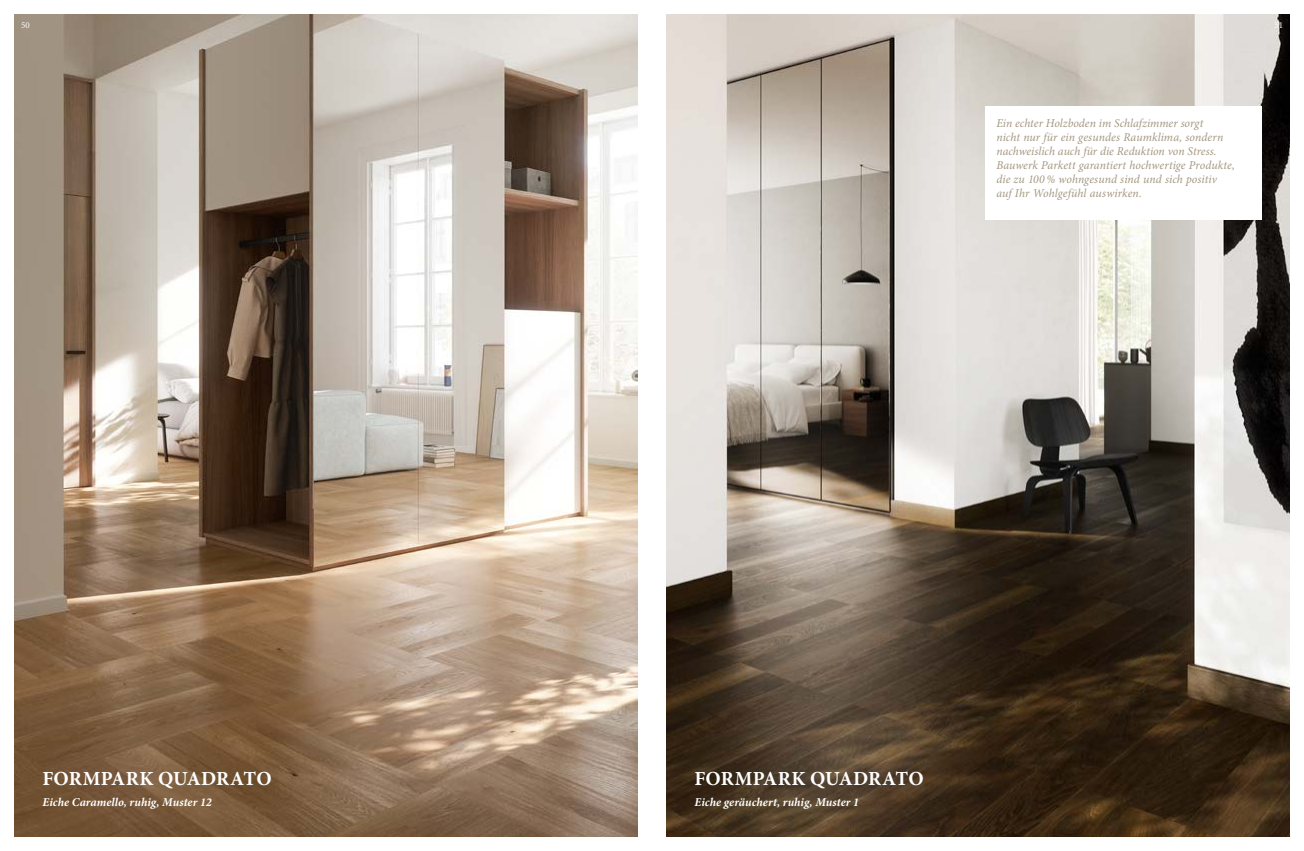
<style>
.page{position:relative;width:1304px;height:851px;background:#fff}
.page>*{position:absolute;margin:0;border:0;box-sizing:border-box;transform-origin:0 0}
.t1{font:700 20px "Minion Pro";color:#fff}
.t2{font:italic 12px/14px "Minion Pro";letter-spacing:.005em;color:#a49781}
.t3{font:italic 700 12px "Minion Pro";color:#fff}
.t4{font:9px "Minion Pro";color:#fff}
</style>
<div class="page">
<img style="left:14px;top:14px;width:624px;height:822px">
<img style="left:666px;top:14px;width:624px;height:822px">
<div style="left:985px;top:106px;width:276px;height:113px;background:#fff"></div>
<p class="t4" style="left:21px;top:19px;width:10px">50</p>
<p class="t4" style="left:1274px;top:19px;width:10px">51</p>
<h1 class="t1" style="left:43px;top:764px;width:231px">FORMPARK QUADRATO</h1>
<p class="t3" style="left:43px;top:793px;width:171px">Eiche Caramello, ruhig, Muster 12</p>
<p class="t2" style="left:996px;top:116px;width:240px">Ein echter Holzboden im Schlafzimmer sorgt<br>nicht nur für ein gesundes Raumklima, sondern nachweislich auch für die Reduktion von Stress.<br>Bauwerk Parkett garantiert hochwertige Produkte, die zu 100% wohngesund sind und sich positiv auf Ihr Wohlgefühl auswirken.</p>
<h1 class="t1" style="left:695px;top:764px;width:231px">FORMPARK QUADRATO</h1>
<p class="t3" style="left:694px;top:793px;width:166px">Eiche geräuchert, ruhig, Muster 1</p>
</div>
